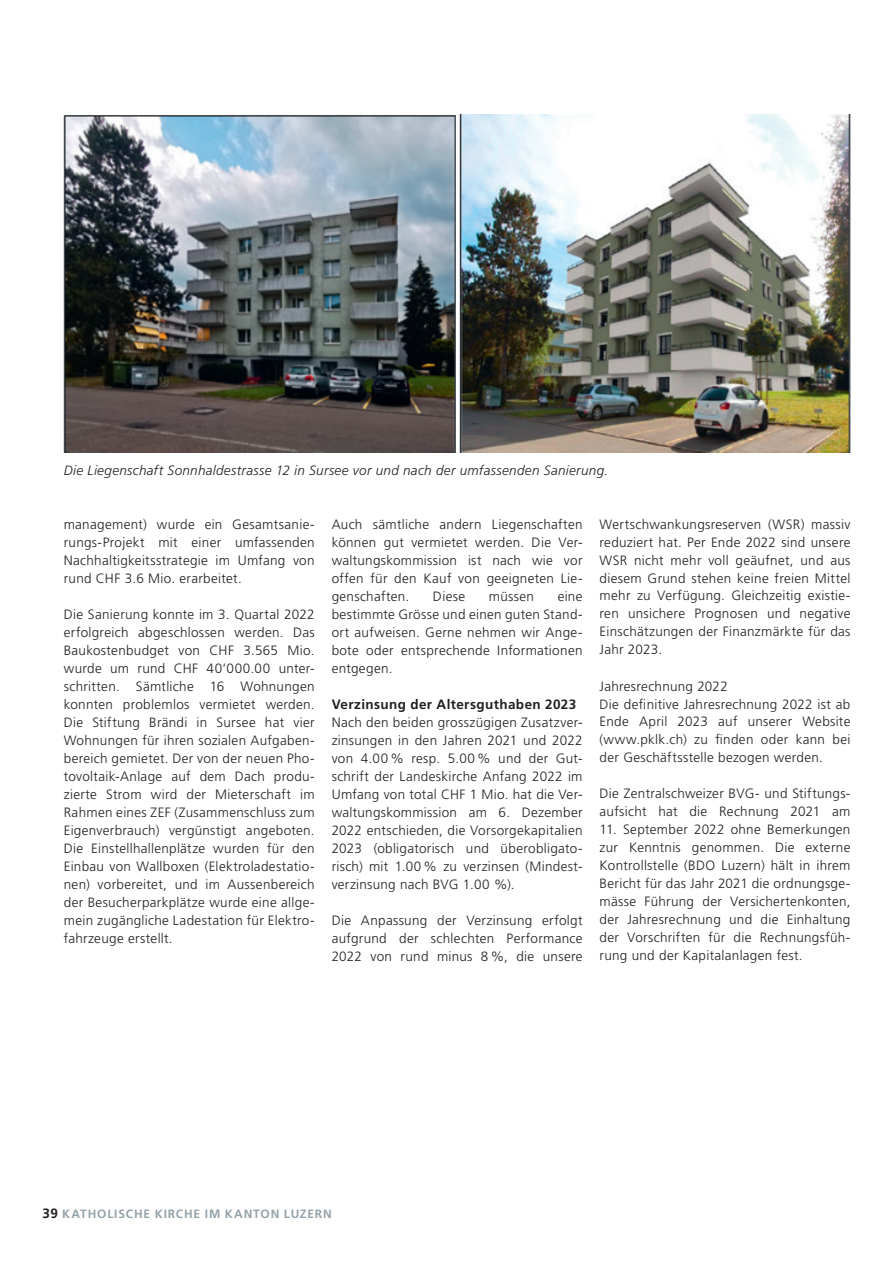
<style>
.page{position:relative;width:893px;height:1263px;background:#fff}
.page>*{position:absolute;margin:0;border:0;box-sizing:border-box;transform-origin:0 0}
.t1{font:300 13.5px/18px "Frutiger LT Std";letter-spacing:.02em;color:#231f20;text-align:justify}
.t2{font:italic 300 13.5px "Frutiger LT Std";letter-spacing:.02em;color:#231f20}
.t3{font:700 13.5px "Frutiger LT Std";letter-spacing:.03em;color:#231f20}
.t4{font:700 12px "Frutiger LT Std";letter-spacing:.07em;color:#94a2aa}
.s1{font-size:13.5px;color:#231f20}
</style>
<div class="page">
<img style="left:64px;top:115px;width:391px;height:338px">
<img style="left:459px;top:115px;width:391px;height:338px">
<p class="t2" style="left:64px;top:462px;width:546px">Die Liegenschaft Sonnhaldestrasse 12 in Sursee vor und nach der umfassenden Sanierung.</p>
<p class="t1" style="left:64px;top:515px;width:252px">management) wurde ein Gesamtsanie&shy;rungs-Projekt mit einer umfassenden Nachhaltigkeitsstrategie im Umfang von rund CHF 3.6 Mio. erarbeitet.</p>
<p class="t1" style="left:64px;top:605px;width:252px">Die Sanierung konnte im 3. Quartal 2022 erfolgreich abgeschlossen werden. Das Baukostenbudget von CHF 3.565 Mio. wurde um rund CHF 40‘000.00 unter&shy;schritten. Sämtliche 16 Wohnungen konnten problemlos vermietet werden.<br>Die Stiftung Brändi in Sursee hat vier Wohnungen für ihren sozialen Aufgaben&shy;bereich gemietet. Der von der neuen Pho&shy;tovoltaik-Anlage auf dem Dach produ&shy;zierte Strom wird der Mieterschaft im Rahmen eines ZEF (Zusammenschluss zum Eigenverbrauch) vergünstigt angeboten.<br>Die Einstellhallenplätze wurden für den Einbau von Wallboxen (Elektroladestatio&shy;nen) vorbereitet, und im Aussenbereich der Besucherparkplätze wurde eine allge&shy;mein zugängliche Ladestation für Elektro&shy;fahrzeuge erstellt.</p>
<p class="t1" style="left:332px;top:515px;width:252px">Auch sämtliche andern Liegenschaften können gut vermietet werden. Die Ver&shy;waltungskommission ist nach wie vor offen für den Kauf von geeigneten Lie&shy;genschaften.</p>
<p class="t1" style="left:332px;top:587px;width:252px;text-indent:226px">eine bestimmte Grösse und einen guten Stand&shy;ort aufweisen. Gerne nehmen wir Ange&shy;bote oder entsprechende Informationen entgegen.</p>
<p class="t3" style="left:332px;top:696px;width:246px">Verzinsung der Altersguthaben 2023</p>
<p class="t1" style="left:332px;top:713px;width:252px">Nach den beiden grosszügigen Zusatzver&shy;zinsungen in den Jahren 2021 und 2022 von 4.00% resp. 5.00% und der Gut&shy;schrift der Landeskirche Anfang 2022 im Umfang von total CHF 1 Mio. hat die Ver&shy;waltungskommission am 6. Dezember 2022 entschieden, die Vorsorgekapitalien 2023 (obligatorisch und überobligato&shy;risch) mit 1.00% zu verzinsen (Mindest&shy;verzinsung nach BVG 1.00 %).</p>
<p class="t1" style="left:332px;top:911px;width:252px">Die Anpassung der Verzinsung erfolgt aufgrund der schlechten Performance 2022 von rund minus 8%, die unsere</p>
<p class="t1" style="left:433px;top:587px;width:34px">Diese</p>
<p class="t1" style="left:489px;top:587px;width:47px">müssen</p>
<p class="t1" style="left:600px;top:515px;width:252px">Wertschwankungsreserven (WSR) massiv reduziert hat. Per Ende 2022 sind unsere WSR nicht mehr voll geäufnet, und aus diesem Grund stehen keine freien Mittel mehr zu Verfügung. Gleichzeitig existie&shy;ren unsichere Prognosen und negative Einschätzungen der Finanzmärkte für das Jahr 2023.</p>
<p class="t1" style="left:600px;top:677px;width:252px;text-align:left">Jahresrechnung 2022<br>Die definitive Jahresrechnung 2022 ist ab Ende April 2023 auf unserer Website (www.pklk.ch) zu finden oder kann bei der Geschäftsstelle bezogen werden.</p>
<p class="t1" style="left:600px;top:785px;width:252px">Die Zentralschweizer BVG- und Stiftungs&shy;aufsicht hat die Rechnung 2021 am</p>
<p class="t1" style="left:600px;top:821px;width:252px">11. September 2022 ohne Bemerkungen zur Kenntnis genommen. Die externe Kontrollstelle (BDO Luzern) hält in ihrem Bericht für das Jahr 2021 die ordnungsge&shy;mässe Führung der Versichertenkonten, der Jahresrechnung und die Einhaltung der Vorschriften für die Rechnungsfüh&shy;rung und der Kapitalanlagen fest.</p>
<p class="t4" style="left:43px;top:1206px;width:291px"><span class="s1">39</span> KATHOLISCHE KIRCHE IM KANTON LUZERN</p>
</div>
